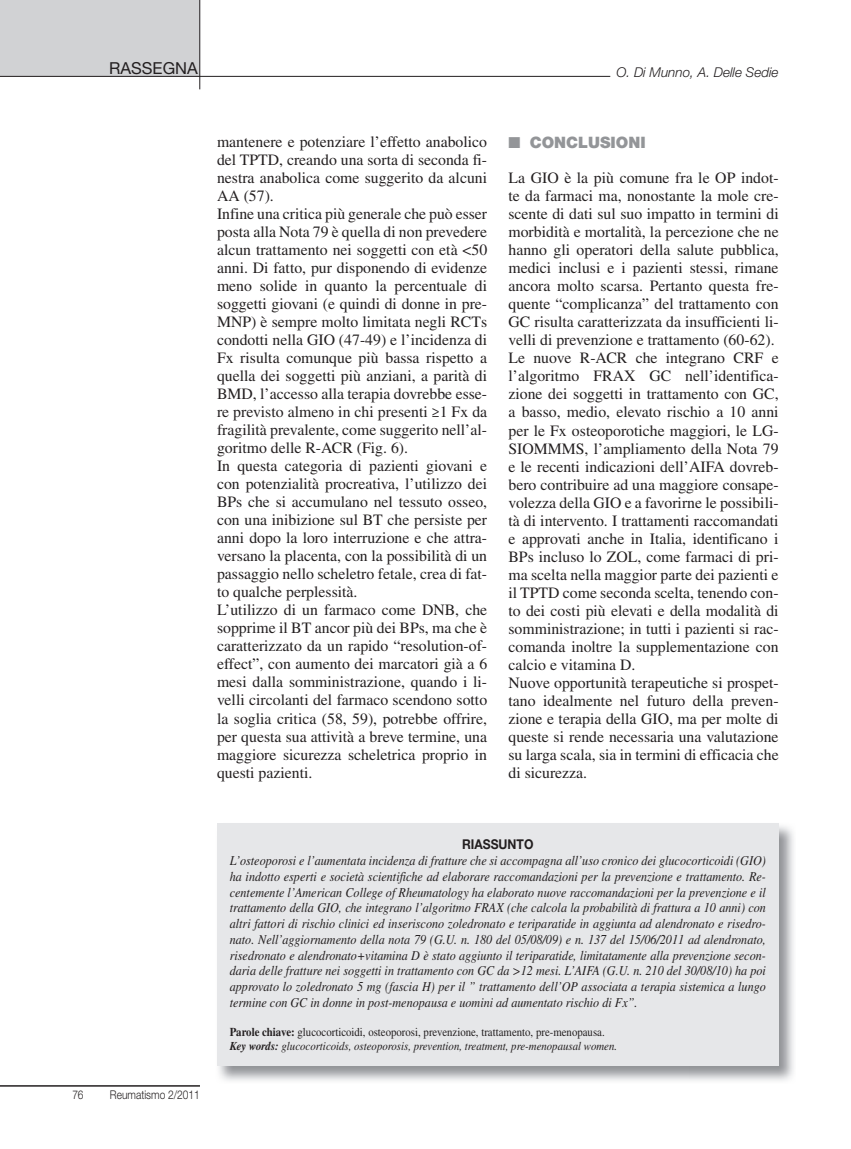
<style>
.page{position:relative;width:851px;height:1149px;background:#fff}
.page>*{position:absolute;margin:0;border:0;box-sizing:border-box;transform-origin:0 0}
.t1{font:16.5px "Helvetica Neue LT Std";color:#231f20}
.t2{font:15.75px/18px "Times LT Std";color:#231f20}
.t3{font:900 15.75px "Helvetica Neue LT Std";color:#939598}
.t4{font:italic 13.5px/15.8px "Times LT Std";color:#231f20;text-align:justify;scale:.9 1}
.t5{font:italic 300 13.5px "Helvetica Neue LT Std";color:#231f20}
.t6{font:700 13.5px "Helvetica Neue LT Std";color:#231f20;scale:.9 1}
.t7{font:italic 12px/13.5px "Times LT Std";color:#231f20;scale:.9 1}
.t8{font:300 12px "Helvetica Neue LT Std";color:#231f20;scale:.85 1}
.s1{font-weight:700;font-style:normal}
.s2{font-style:normal}
.s3{font-weight:700}
</style>
<div class="page">
<hr style="left:0;top:1084px;width:200px;height:2px;background:#231f20">
<div style="left:0;top:0;width:200px;height:77px;background:#d1d2d4"></div>
<hr style="left:0;top:76px;width:610px;height:1px;background:#231f20">
<hr style="left:199px;top:0;width:1px;height:89px;background:#231f20">
<img style="left:217px;top:823px;width:577px;height:258px">
<div style="left:217px;top:823px;width:561px;height:242px;background:#e6e7e9"></div>
<p class="t1" style="left:109px;top:58px;width:90px">RASSEGNA</p>
<p class="t5" style="left:616px;top:64px;width:164px">O. Di Munno, A. Delle Sedie</p>
<p class="t2" style="left:217px;top:132px;width:272px">mantenere e potenziare l’effetto anabolico del TPTD, creando una sorta di seconda fi&shy;nestra anabolica come suggerito da alcuni AA (57).<br>Infine una critica più generale che può esser posta alla Nota 79 è quella di non prevedere alcun trattamento nei soggetti con età &lt;50 anni. Di fatto, pur disponendo di evidenze meno solide in quanto la percentuale di soggetti giovani (e quindi di donne in pre-MNP) è sempre molto limitata negli RCTs condotti nella GIO (47-49) e l’incidenza di Fx risulta comunque più bassa rispetto a quella dei soggetti più anziani, a parità di BMD, l’accesso alla terapia dovrebbe esse&shy;re previsto almeno in chi presenti ≥1 Fx da fragilità prevalente, come suggerito nell’al&shy;goritmo delle R-ACR (Fig. 6).<br>In questa categoria di pazienti giovani e con potenzialità procreativa, l’utilizzo dei BPs che si accumulano nel tessuto osseo, con una inibizione sul BT che persiste per anni dopo la loro interruzione e che attra&shy;versano la placenta, con la possibilità di un passaggio nello scheletro fetale, crea di fat&shy;to qualche perplessità.<br>L’utilizzo di un farmaco come DNB, che sopprime il BT ancor più dei BPs, ma che è caratterizzato da un rapido “resolution-of&shy;effect”, con aumento dei marcatori già a 6 mesi dalla somministrazione, quando i li&shy;velli circolanti del farmaco scendono sotto la soglia critica (58, 59), potrebbe offrire, per questa sua attività a breve termine, una maggiore sicurezza scheletrica proprio in questi pazienti.</p>
<p class="t3" style="left:508px;top:133px;width:139px">■ CONCLUSIONI</p>
<p class="t2" style="left:508px;top:169px;width:272px">La GIO è la più comune fra le OP indot&shy;te da farmaci ma, nonostante la mole cre&shy;scente di dati sul suo impatto in termini di morbidità e mortalità, la percezione che ne hanno gli operatori della salute pubblica, medici inclusi e i pazienti stessi, rimane ancora molto scarsa. Pertanto questa fre&shy;quente “complicanza” del trattamento con GC risulta caratterizzata da insufficienti li&shy;velli di prevenzione e trattamento (60-62).<br>Le nuove R-ACR che integrano CRF e l’algoritmo FRAX GC nell’identifica&shy;zione dei soggetti in trattamento con GC, a basso, medio, elevato rischio a 10 anni per le Fx osteoporotiche maggiori, le LG-SIOMMMS, l’ampliamento della Nota 79 e le recenti indicazioni dell’AIFA dovreb&shy;bero contribuire ad una maggiore consape&shy;volezza della GIO e a favorirne le possibili&shy;tà di intervento. I trattamenti raccomandati e approvati anche in Italia, identificano i BPs incluso lo ZOL, come farmaci di pri&shy;ma scelta nella maggior parte dei pazienti e il TPTD come seconda scelta, tenendo con&shy;to dei costi più elevati e della modalità di somministrazione; in tutti i pazienti si rac&shy;comanda inoltre la supplementazione con calcio e vitamina D.<br>Nuove opportunità terapeutiche si prospet&shy;tano idealmente nel futuro della preven&shy;zione e terapia della GIO, ma per molte di queste si rende necessaria una valutazione su larga scala, sia in termini di efficacia che di sicurezza.</p>
<p class="t8" style="left:72px;top:1086px;width:14px">76</p>
<p class="t8" style="left:110px;top:1086px;width:107px">Reumatismo 2/2011</p>
<p class="t6" style="left:462px;top:835px;width:81px">RIASSUNTO</p>
<p class="t4" style="left:230px;top:852px;width:597px">L’osteoporosi e l’aumentata incidenza di fratture che si accompagna all’uso cronico dei glucocorticoidi (GIO) ha indotto esperti e società scientifiche ad elaborare raccomandazioni per la prevenzione e trattamento. Re&shy;centemente l’American College of Rheumatology ha elaborato nuove raccomandazioni per la prevenzione e il trattamento della GIO, che integrano l’algoritmo FRAX (che calcola la probabilità di frattura a 10 anni) con altri fattori di rischio clinici ed inseriscono zoledronato e teriparatide in aggiunta ad alendronato e risedro&shy;nato. Nell’aggiornamento della nota 79 (G.U. n. 180 del 05/08/09) e n. 137 del 15/06/2011 ad alendronato, risedronato e alendronato+vitamina D è stato aggiunto il teriparatide, limitatamente alla prevenzione secon&shy;daria delle fratture nei soggetti in trattamento con GC da &gt;12 mesi. L’AIFA (G.U. n. 210 del 30/08/10) ha poi approvato lo zoledronato 5 mg (fascia H) per il ” trattamento dell’OP associata a terapia sistemica a lungo termine con GC in donne in post-menopausa e uomini ad aumentato rischio di Fx”.</p>
<p class="t7" style="left:230px;top:1025px;width:432px"><span class="s1">Parole chiave:</span> <span class="s2">glucocorticoidi, osteoporosi, prevenzione, trattamento, pre-menopausa.<br></span><span class="s3">Key words:</span> glucocorticoids, osteoporosis, prevention, treatment, pre-menopausal women.</p>
</div>
